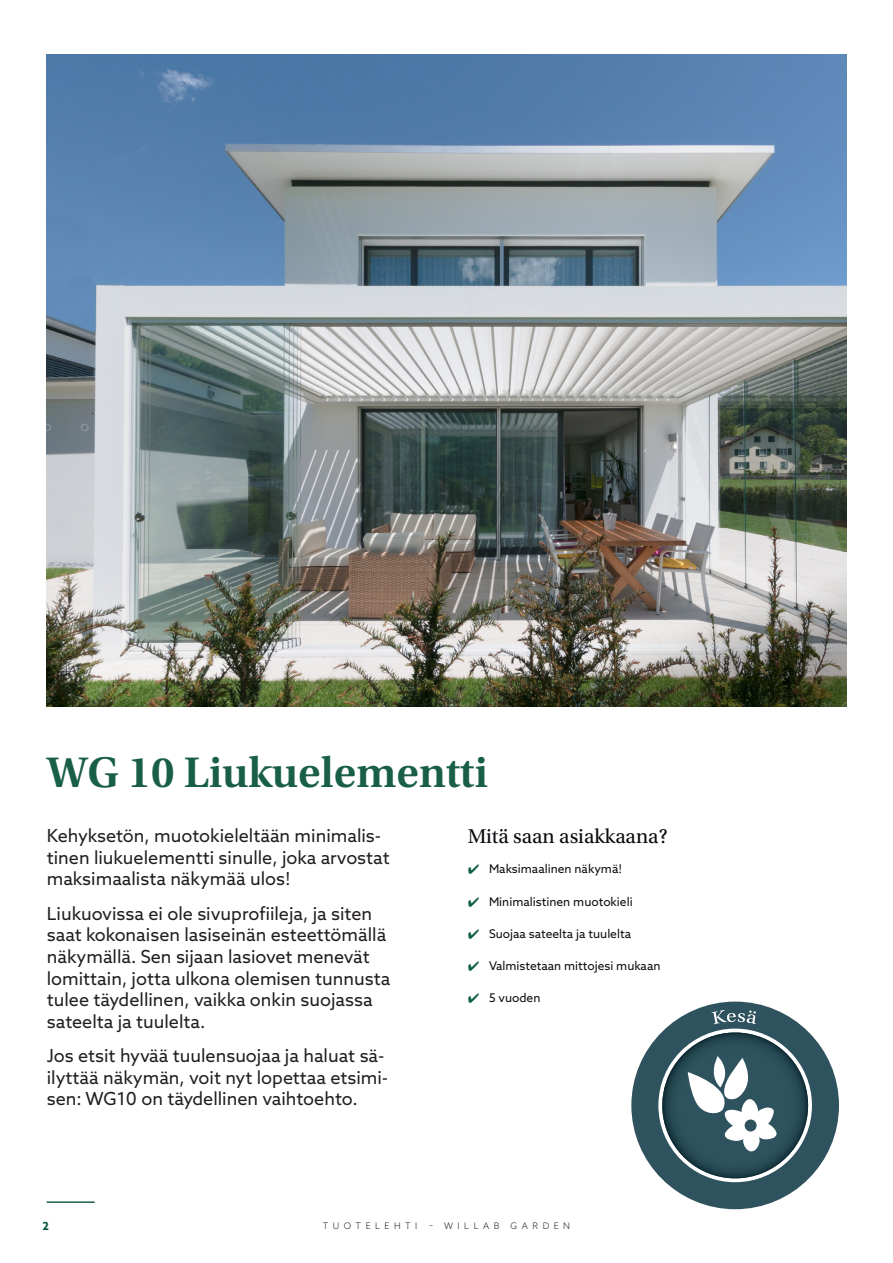
<style>
.page{position:relative;width:893px;height:1263px;background:#fff}
.page>*{position:absolute;margin:0;border:0;box-sizing:border-box;transform-origin:0 0}
.t1{font:600 45px "Utopia Std";color:#195f47}
.t2{font:21px "Utopia Std";color:#0a0d10}
.t3{font:18px/21.6px "Azo Sans";color:#231f20}
.t4{font:12px "Azo Sans";color:#0a0d10}
.t5{font:700 11.25px "Azo Sans";color:#0d5540}
.t6{font:300 9px "Azo Sans";letter-spacing:.5em;color:#231f20}
.s1{color:#0f6048}
</style>
<div class="page">
<hr style="left:47px;top:1201px;width:48px;height:2px;background:#195f47">
<img style="left:47px;top:54px;width:799px;height:652px">
<svg style="left:631px;top:1001px;width:208px;height:208px"></svg>
<p class="t1" style="left:47px;top:747px;width:443px">WG 10 Liukuelementti</p>
<p class="t3" style="left:47px;top:825px;width:345px">Kehyksetön, muotokieleltään minimalis&shy;tinen liukuelementti sinulle, joka arvostat maksimaalista näkymää ulos!</p>
<p class="t3" style="left:47px;top:902px;width:345px">Liukuovissa ei ole sivuprofiileja, ja siten saat kokonaisen lasiseinän esteettömällä näkymällä. Sen sijaan lasiovet menevät lomittain, jotta ulkona olemisen tunnusta tulee täydellinen, vaikka onkin suojassa sateelta ja tuulelta.</p>
<p class="t3" style="left:47px;top:1045px;width:343px">Jos etsit hyvää tuulensuojaa ja haluat sä&shy;ilyttää näkymän, voit nyt lopettaa etsimi&shy;sen: WG10 on täydellinen vaihtoehto.</p>
<p class="t2" style="left:468px;top:825px;width:201px">Mitä saan asiakkaana?</p>
<p class="t4" style="left:468px;top:861px;width:156px"><span class="s1">✔</span> Maksimaalinen näkymä!</p>
<p class="t4" style="left:468px;top:893px;width:166px"><span class="s1">✔</span> Minimalistinen muotokieli</p>
<p class="t4" style="left:468px;top:926px;width:165px"><span class="s1">✔</span> Suojaa sateelta ja tuulelta</p>
<p class="t4" style="left:468px;top:958px;width:194px"><span class="s1">✔</span> Valmistetaan mittojesi mukaan</p>
<p class="t4" style="left:468px;top:990px;width:74px"><span class="s1">✔</span> 5 vuoden</p>
<p class="t5" style="left:43px;top:1219px;width:8px">2</p>
<p class="t6" style="left:323px;top:1219px;width:249px">TUOTELEHTI – WILLAB GARDEN</p>
</div>
